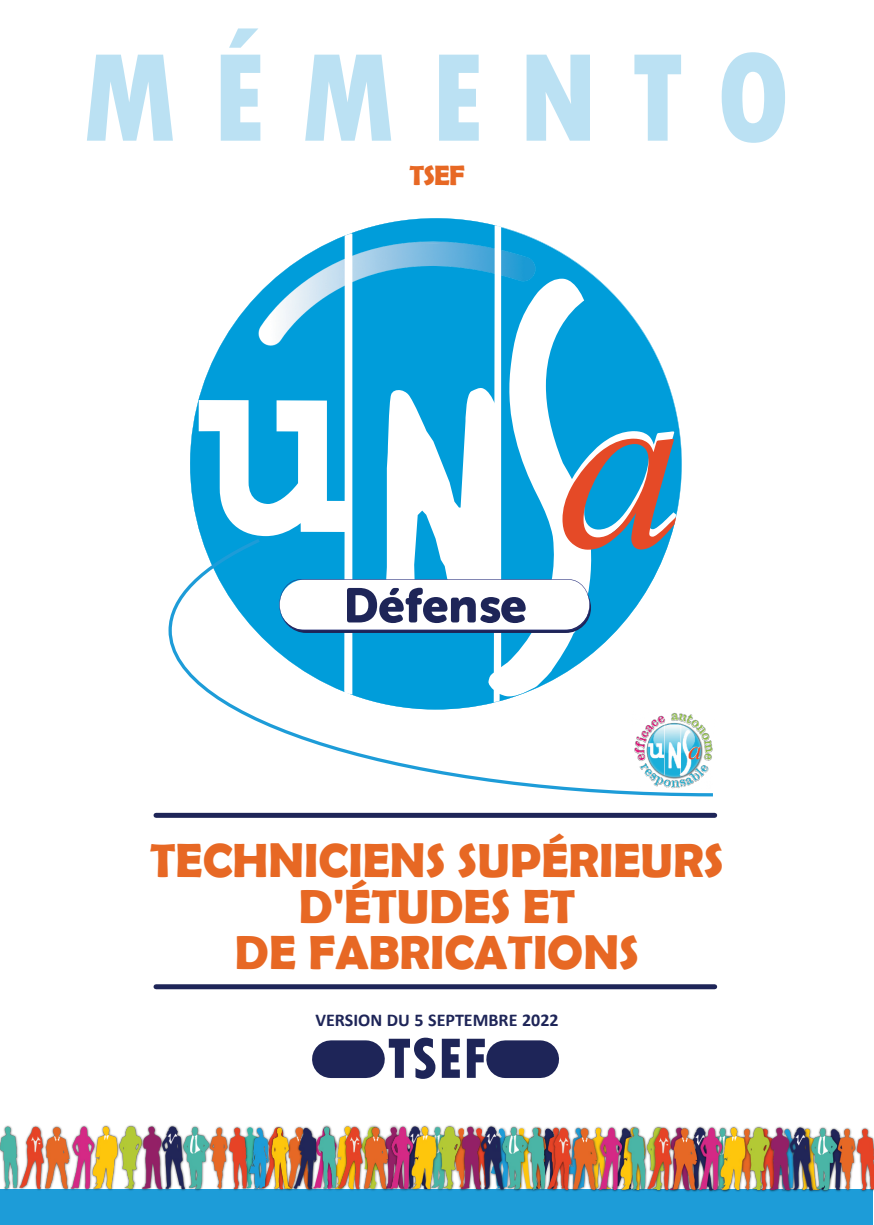
<style>
.page{position:relative;width:874px;height:1225px;background:#fff}
.page>*{position:absolute;margin:0;border:0;box-sizing:border-box;transform-origin:0 0}
.t1{font:800 condensed 132px "Tw Cen";letter-spacing:.245em;color:rgb(29 156 216/.3)}
.t2{font:800 condensed 60px "Tw Cen";color:#1e2558}
.t3{font:700 48px/46px "Berlin Sans FB Demi";color:#e76824;text-align:center}
.t4{font:700 28px "Berlin Sans FB Demi";color:#e76824}
.t5{font:700 18px "Calibri";color:#1e2558}
</style>
<div class="page">
<div style="left:0;top:1189px;width:872px;height:36px;background:#1d9cd8"></div>
<img style="left:0;top:1125px;width:873px;height:67px">
<svg style="left:501px;top:227px;width:180px;height:295px;fill:#029dda"></svg>
<svg style="left:352px;top:218px;width:142px;height:221px;fill:#009dda"></svg>
<svg style="left:190px;top:236px;width:154px;height:300px"></svg>
<img style="left:258px;top:242px;width:277px;height:103px">
<img style="left:344px;top:233px;width:8px;height:206px">
<img style="left:494px;top:225px;width:7px;height:178px">
<img style="left:258px;top:243px;width:184px;height:94px">
<svg style="left:279px;top:439px;width:396px;height:97px"></svg>
<svg style="left:168px;top:536px;width:545px;height:261px"></svg>
<div style="left:156px;top:813px;width:558px;height:5px;background:#1e2558"></div>
<div style="left:331px;top:1040px;width:35px;height:38px;background:#1e2558"></div>
<div style="left:505px;top:1040px;width:35px;height:38px;background:#1e2558"></div>
<div style="left:156px;top:984px;width:558px;height:5px;background:#1e2558"></div>
<h1 class="t1" style="left:81px;top:50px;width:710px">MÉMENTO</h1>
<p class="t4" style="left:409px;top:159px;width:57px">TSEF</p>
<p class="t3" style="left:150px;top:836px;width:574px">TECHNICIENS SUPÉRIEURS<br>D'ÉTUDES ET<br>DE FABRICATIONS</p>
<p class="t5" style="left:315px;top:1012px;width:244px">VERSION DU 5 SEPTEMBRE 2022</p>
<p class="t2" style="left:387px;top:1036px;width:100px">TSEF</p>
</div>
